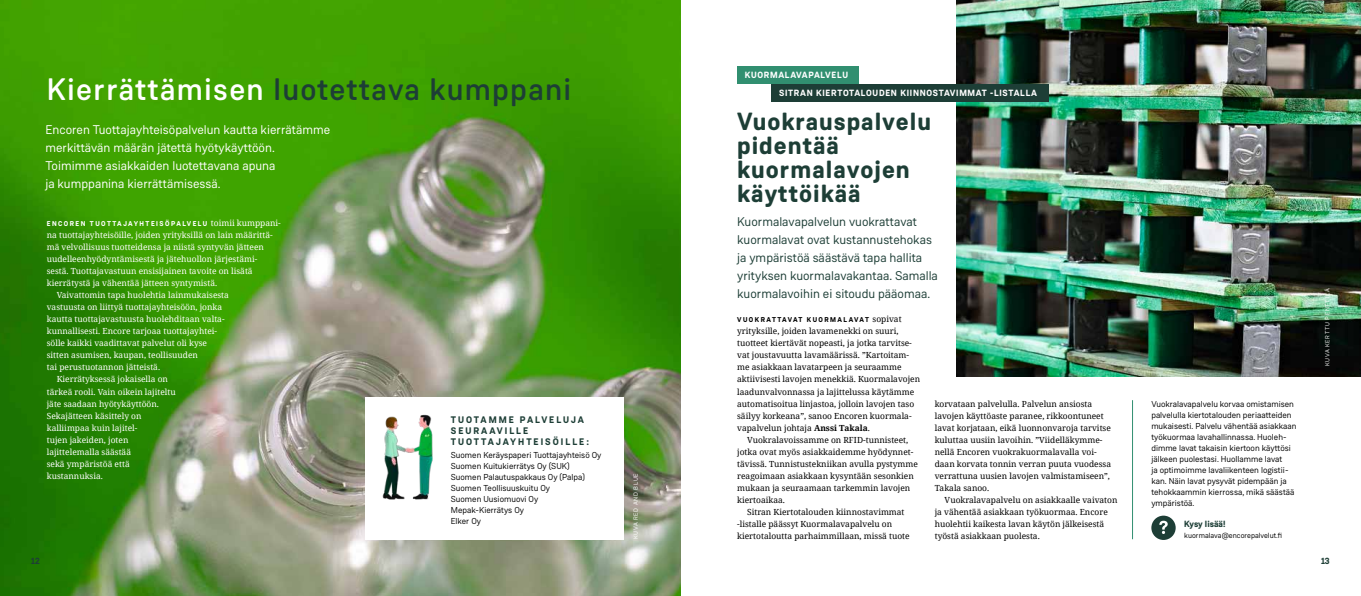
<style>
.page{position:relative;width:1361px;height:596px;background:#fff}
.page>*{position:absolute;margin:0;border:0;box-sizing:border-box;transform-origin:0 0}
.t1{font:500 31px "Weissenhof Grotesk";letter-spacing:.04em;color:#1d3e36}
.t2{font:700 24.8px/24px "Weissenhof Grotesk";letter-spacing:.04em;color:#1d3e36}
.t3{font:12.6px/18px "Weissenhof Grotesk";color:#1d3e36}
.t4{font:12.6px/18px "Weissenhof Grotesk";color:#fff}
.t5{font:700 9.5px/11px "Weissenhof Grotesk";letter-spacing:.21em;color:#1d3e36}
.t6{font:700 9px "Weissenhof Grotesk";letter-spacing:.08em;color:#fff}
.t7{font:700 9px "Weissenhof Grotesk";letter-spacing:-.005em;color:#1d3e36}
.t8{font:8.6px/11px "Weissenhof Grotesk";color:#000}
.t9{font:8.4px/12px "Noto Serif";color:#000}
.t10{font:8.4px "Noto Serif";color:#fff}
.t11{font:7.5px "Weissenhof Grotesk";color:#000}
.t12{font:700 7px "Weissenhof Grotesk";letter-spacing:.21em;color:#fff}
.t13{font:700 7px "Weissenhof Grotesk";letter-spacing:.21em;color:#000}
.t14{font:6px "Weissenhof Grotesk";letter-spacing:.11em;color:#fff}
.s1{color:#fff}
.s2{font-family:"Noto Serif";font-weight:400;font-size:8.4px}
.s3{font-weight:700}
</style>
<div class="page">
<img style="left:0;top:0;width:680px;height:595px">
<img style="left:956px;top:0;width:405px;height:376px">
<hr style="left:1132px;top:400px;width:1px;height:139px;background:#318f70">
<div style="left:1151px;top:515px;width:24px;height:24px;background:#1d3e36;border-radius:50%"></div>
<svg style="left:1159px;top:520px;width:8px;height:13px"></svg>
<div style="left:365px;top:397px;width:259px;height:142px;background:#fff"></div>
<img style="left:382px;top:414px;width:51px;height:86px">
<div style="left:771px;top:84px;width:278px;height:18px;background:#1d3e36"></div>
<div style="left:737px;top:66px;width:122px;height:18px;background:#318f70"></div>
<h1 class="t1" style="left:47px;top:70px;width:526px"><span class="s1">Kierrättämisen</span> luotettava kumppani</h1>
<h3 class="t4" style="left:45px;top:121px;width:286px">Encoren Tuottajayhteisöpalvelun kautta kierrätämme merkittävän määrän jätettä hyötykäyttöön.<br>Toimimme asiakkaiden luotettavana apuna<br>ja kumppanina kierrättämisessä.</h3>
<p class="t12" style="left:47px;top:219px;width:235px">ENCOREN TUOTTAJAYHTEISÖPALVELU <span class="s2">toimii kumppani-</span></p>
<p class="t10" style="left:47px;top:229px;width:227px">na tuottajayhteisöille, joiden yrityksillä on lain määrittä-</p>
<p class="t10" style="left:47px;top:241px;width:219px">mä velvollisuus tuotteidensa ja niistä syntyvän jätteen</p>
<p class="t10" style="left:47px;top:253px;width:212px">uudelleenhyödyntämisestä ja jätehuollon järjestämi-</p>
<p class="t10" style="left:47px;top:265px;width:207px">sestä. Tuottajavastuun ensisijainen tavoite on lisätä</p>
<p class="t10" style="left:47px;top:277px;width:172px">kierrätystä ja vähentää jätteen syntymistä.</p>
<p class="t10" style="left:57px;top:289px;width:174px">Vaivattomin tapa huolehtia lainmukaisesta</p>
<p class="t10" style="left:47px;top:301px;width:177px">vastuusta on liittyä tuottajayhteisöön, jonka</p>
<p class="t10" style="left:47px;top:313px;width:179px">kautta tuottajavastuusta huolehditaan valta-</p>
<p class="t10" style="left:47px;top:325px;width:172px">kunnallisesti. Encore tarjoaa tuottajayhtei-</p>
<p class="t10" style="left:47px;top:337px;width:162px">sölle kaikki vaadittavat palvelut oli kyse</p>
<p class="t10" style="left:47px;top:349px;width:153px">sitten asumisen, kaupan, teollisuuden</p>
<p class="t10" style="left:47px;top:361px;width:115px">tai perustuotannon jätteistä.</p>
<p class="t10" style="left:57px;top:373px;width:113px">Kierrätyksessä jokaisella on</p>
<p class="t10" style="left:47px;top:385px;width:130px">tärkeä rooli. Vain oikein lajiteltu</p>
<p class="t10" style="left:47px;top:397px;width:114px">jäte saadaan hyötykäyttöön.</p>
<p class="t10" style="left:47px;top:409px;width:96px">Sekajätteen käsittely on</p>
<p class="t10" style="left:47px;top:421px;width:92px">kalliimpaa kuin lajitel-</p>
<p class="t10" style="left:47px;top:433px;width:83px">tujen jakeiden, joten</p>
<p class="t10" style="left:47px;top:445px;width:86px">lajittelemalla säästää</p>
<p class="t10" style="left:47px;top:457px;width:84px">sekä ympäristöä että</p>
<p class="t10" style="left:47px;top:469px;width:58px">kustannuksia.</p>
<p class="t5" style="left:451px;top:413px;width:140px">TUOTAMME PALVELUJA<br>SEURAAVILLE<br>TUOTTAJAYHTEISÖILLE:</p>
<p class="t8" style="left:451px;top:449px;width:152px">Suomen Keräyspaperi Tuottajayhteisö Oy<br>Suomen Kuitukierrätys Oy (SUK)<br>Suomen Palautuspakkaus Oy (Palpa)<br>Suomen Teollisuuskuitu Oy<br>Suomen Uusiomuovi Oy<br>Mepak-Kierrätys Oy<br>Elker Oy</p>
<p class="t14" style="left:632px;top:539px;width:67px;rotate:-90deg">KUVA RED AND BLUE</p>
<p class="t6" style="left:745px;top:69px;width:105px">KUORMALAVAPALVELU</p>
<p class="t6" style="left:779px;top:87px;width:259px">SITRAN KIERTOTALOUDEN KIINNOSTAVIMMAT -LISTALLA</p>
<h2 class="t2" style="left:737px;top:110px;width:195px">Vuokrauspalvelu pidentää kuormalavojen käyttöikää</h2>
<h3 class="t3" style="left:737px;top:212px;width:202px">Kuormalavapalvelun vuokrattavat kuormalavat ovat kustannustehokas ja ympäristöä säästävä tapa hallita yrityksen kuormalavakantaa. Samalla kuormalavoihin ei sitoudu pääomaa.</h3>
<p class="t13" style="left:737px;top:315px;width:166px">VUOKRATTAVAT KUORMALAVAT <span class="s2">sopivat</span></p>
<p class="t9" style="left:737px;top:325px;width:184px">yrityksille, joiden lavamenekki on suuri, tuotteet kiertävät nopeasti, ja jotka tarvitse&shy;vat joustavuutta lavamäärissä. ”Kartoitam&shy;me asiakkaan lavatarpeen ja seuraamme aktiivisesti lavojen menekkiä. Kuormalavojen laadunvalvonnassa ja lajittelussa käytämme automatisoitua linjastoa, jolloin lavojen taso säilyy korkeana”, sanoo Encoren kuormala&shy;vapalvelun johtaja <span class="s3">Anssi Takala</span>.</p>
<p class="t9" style="left:747px;top:433px;width:163px">Vuokralavoissamme on RFID-tunnisteet,</p>
<p class="t9" style="left:737px;top:445px;width:178px">jotka ovat myös asiakkaidemme hyödynnet-</p>
<p class="t9" style="left:737px;top:457px;width:182px">tävissä. Tunnistustekniikan avulla pystymme</p>
<p class="t9" style="left:737px;top:469px;width:178px">reagoimaan asiakkaan kysyntään sesonkien</p>
<p class="t9" style="left:737px;top:481px;width:175px">mukaan ja seuraamaan tarkemmin lavojen</p>
<p class="t9" style="left:737px;top:493px;width:49px">kiertoaikaa.</p>
<p class="t9" style="left:747px;top:505px;width:159px">Sitran Kiertotalouden kiinnostavimmat</p>
<p class="t9" style="left:737px;top:517px;width:157px">-listalle päässyt Kuormalavapalvelu on</p>
<p class="t9" style="left:737px;top:529px;width:174px">kiertotaloutta parhaimmillaan, missä tuote</p>
<p class="t9" style="left:934px;top:397px;width:178px">korvataan palvelulla. Palvelun ansiosta lavojen käyttöaste paranee, rikkoontuneet lavat korjataan, eikä luonnonvaroja tarvitse kuluttaa uusiin lavoihin. ”Viidelläkymme&shy;nellä Encoren vuokrakuormalavalla voi&shy;daan korvata tonnin verran puuta vuodessa verrattuna uusien lavojen valmistamiseen”, Takala sanoo.</p>
<p class="t9" style="left:934px;top:493px;width:184px;text-indent:10px">Vuokralavapalvelu on asiakkaalle vaivaton ja vähentää asiakkaan työkuormaa. Encore huolehtii kaikesta lavan käytön jälkeisestä työstä asiakkaan puolesta.</p>
<p class="t8" style="left:1151px;top:398px;width:147px">Vuokralavapalvelu korvaa omistamisen palvelulla kiertotalouden periaatteiden mukaisesti. Palvelu vähentää asiakkaan työkuormaa lavahallinnassa. Huoleh&shy;dimme lavat takaisin kiertoon käyttösi jälkeen puolestasi. Huollamme lavat<br>ja optimoimme lavaliikenteen logistii&shy;kan. Näin lavat pysyvät pidempään ja tehokkaammin kierrossa, mikä säästää ympäristöä.</p>
<p class="t7" style="left:1184px;top:518px;width:43px">Kysy lisää!</p>
<p class="t11" style="left:1184px;top:531px;width:99px">kuormalava@encorepalvelut.fi</p>
<p class="t14" style="left:1324px;top:366px;width:79px;rotate:-90deg">KUVA KERTTU PENTTILÄ</p>
<p class="t7" style="left:31px;top:554px;width:10px">12</p>
<p class="t7" style="left:1321px;top:555px;width:10px">13</p>
</div>
